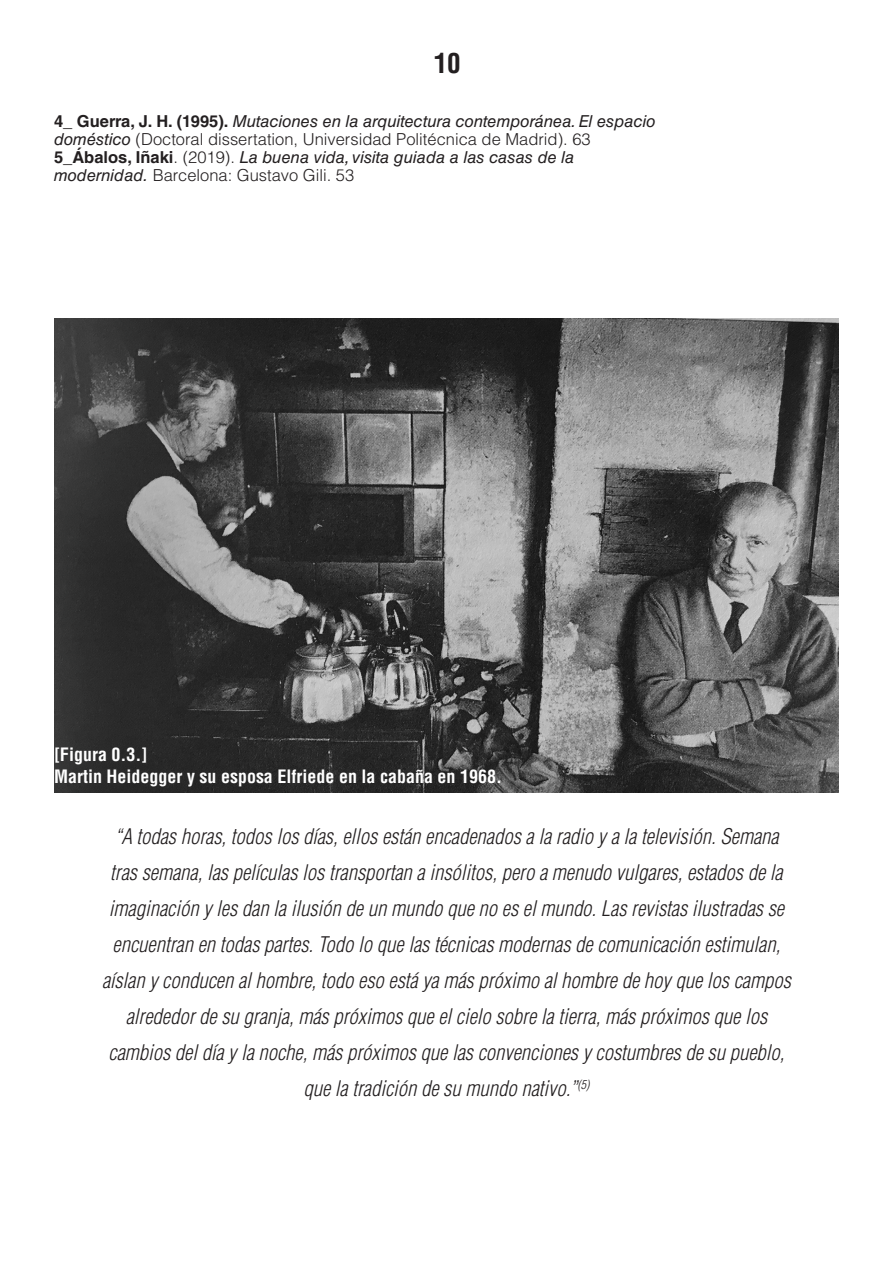
<style>
.page{position:relative;width:893px;height:1263px;background:#fff}
.page>*{position:absolute;margin:0;border:0;box-sizing:border-box;transform-origin:0 0}
.t1{font:700 condensed 27px "Helvetica LT Std";color:#231f20}
.t2{font:italic 300 condensed 21px/36px "Helvetica LT Std";color:#231f20;text-align:center}
.t3{font:700 condensed 18px "Helvetica LT Std";color:#fff}
.t4{font:italic 16.5px/18px "Helvetica LT Std";color:#231f20}
.s1{font-weight:700;font-style:normal}
.s2{font-weight:300;font-style:normal}
</style>
<div class="page">
<img style="left:54px;top:318px;width:785px;height:474px">
<p class="t1" style="left:434px;top:46px;width:28px">10</p>
<p class="t4" style="left:54px;top:112px;width:603px"><span class="s1">4_ Guerra, J. H. (1995).</span> Mutaciones en la arquitectura contemporánea. El espacio doméstico <span class="s2">(Doctoral dissertation, Universidad Politécnica de Madrid). 63</span></p>
<p class="t4" style="left:54px;top:148px;width:522px"><span class="s1">5_Ábalos, Iñaki</span><span class="s2">. (2019).</span> La buena vida, visita guiada a las casas de la modernidad. <span class="s2">Barcelona: Gustavo Gili. 53</span></p>
<p class="t3" style="left:54px;top:743px;width:95px">[Figura 0.3.]</p>
<p class="t3" style="left:54px;top:765px;width:449px">Martin Heidegger y su esposa Elfriede en la cabaña en 1968.</p>
<p class="t2" style="left:102px;top:818px;width:690px">“A todas horas, todos los días, ellos están encadenados a la radio y a la televisión. Semana tras semana, las películas los transportan a insólitos, pero a menudo vulgares, estados de la imaginación y les dan la ilusión de un mundo que no es el mundo. Las revistas ilustradas se encuentran en todas partes. Todo lo que las técnicas modernas de comunicación estimulan, aíslan y conducen al hombre, todo eso está ya más próximo al hombre de hoy que los campos alrededor de su granja, más próximos que el cielo sobre la tierra, más próximos que los cambios del día y la noche, más próximos que las convenciones y costumbres de su pueblo, que la tradición de su mundo nativo.”<sup>(5)</sup></p>
</div>
